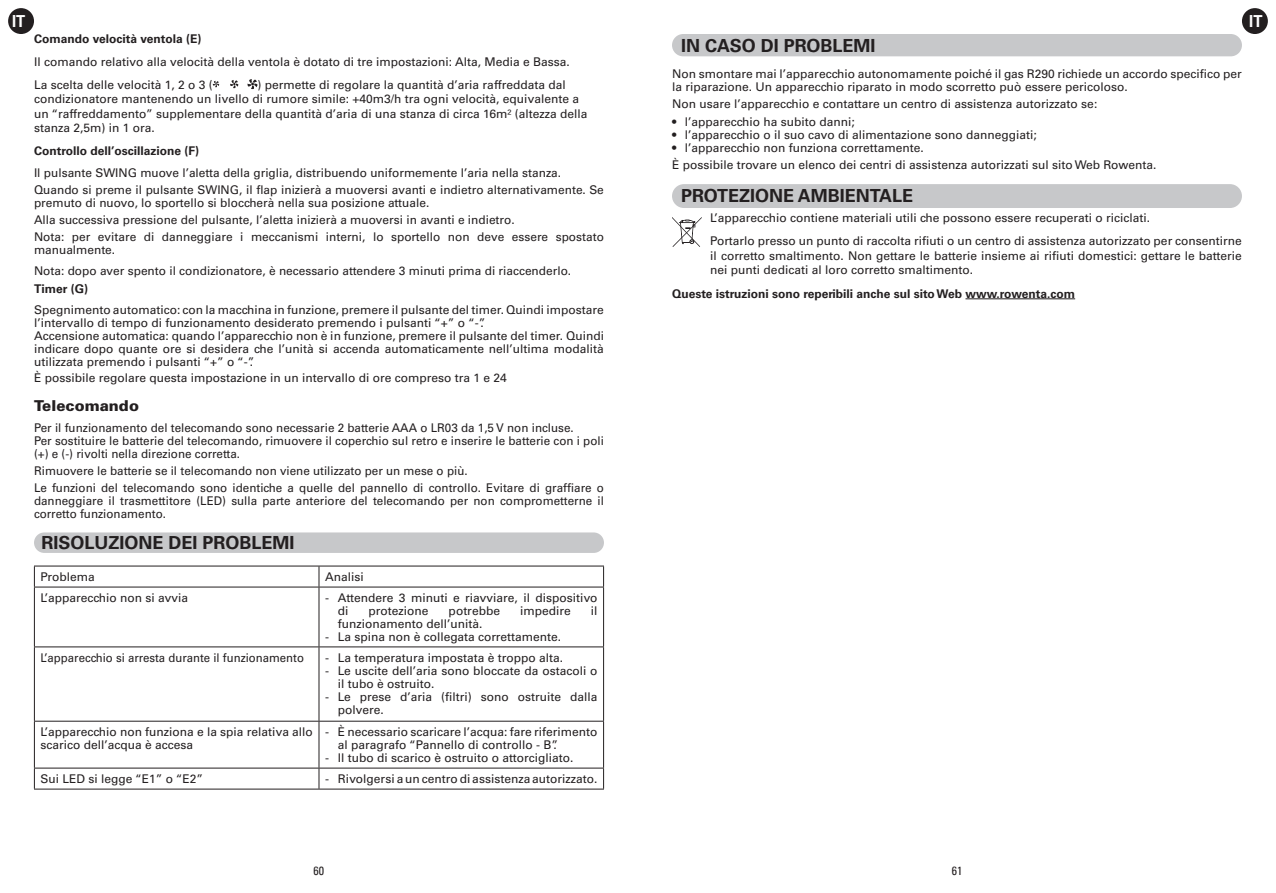
<style>
.page{position:relative;width:1276px;height:893px;background:#fff}
.page>*{position:absolute;margin:0;border:0;box-sizing:border-box;transform-origin:0 0}
.t1{font:700 18px "Univers";color:#231f20}
.t2{font:700 16.5px "Univers";color:#fff;scale:.9 1}
.t3{font:900 15px "Univers";color:#231f20}
.t4{font:12px/12.9px "Univers";color:#231f20}
.t5{font:700 12px "Univers";color:#231f20}
.t6{font:12px "Univers";color:#231f20;scale:.95 1}
.t7{font:condensed 12px "Univers";color:#231f20}
</style>
<div class="page">
<div style="left:1242px;top:8px;width:25px;height:26px;background:#231f20;border-radius:50%"></div>
<div style="left:8px;top:8px;width:26px;height:26px;background:#231f20;border-radius:50%"></div>
<svg style="left:247px;top:79px;width:10px;height:10px"></svg>
<svg style="left:230px;top:80px;width:8px;height:8px"></svg>
<svg style="left:213px;top:81px;width:6px;height:6px"></svg>
<div style="left:34px;top:532px;width:570px;height:21px;background:#c7c8ca;border-radius:10px"></div>
<hr style="left:34px;top:566px;width:285px;height:1px;background:#231f20">
<svg style="left:34px;top:566px;width:1px;height:21px"></svg>
<hr style="left:319px;top:566px;width:285px;height:1px;background:#231f20">
<svg style="left:319px;top:566px;width:1px;height:21px"></svg>
<svg style="left:603px;top:566px;width:1px;height:21px"></svg>
<hr style="left:34px;top:587px;width:285px;height:1px;background:#231f20">
<hr style="left:34px;top:587px;width:1px;height:59px;background:#231f20">
<hr style="left:319px;top:587px;width:285px;height:1px;background:#231f20">
<hr style="left:319px;top:587px;width:1px;height:59px;background:#231f20">
<hr style="left:603px;top:587px;width:1px;height:59px;background:#231f20">
<hr style="left:34px;top:646px;width:285px;height:1px;background:#231f20">
<hr style="left:34px;top:647px;width:1px;height:74px;background:#231f20">
<hr style="left:319px;top:646px;width:285px;height:1px;background:#231f20">
<hr style="left:319px;top:647px;width:1px;height:74px;background:#231f20">
<hr style="left:603px;top:647px;width:1px;height:74px;background:#231f20">
<hr style="left:34px;top:721px;width:285px;height:1px;background:#231f20">
<hr style="left:34px;top:722px;width:1px;height:46px;background:#231f20">
<hr style="left:319px;top:721px;width:285px;height:1px;background:#231f20">
<hr style="left:319px;top:722px;width:1px;height:46px;background:#231f20">
<hr style="left:603px;top:722px;width:1px;height:46px;background:#231f20">
<hr style="left:34px;top:768px;width:285px;height:1px;background:#231f20">
<svg style="left:34px;top:768px;width:1px;height:21px"></svg>
<hr style="left:319px;top:768px;width:285px;height:1px;background:#231f20">
<svg style="left:319px;top:768px;width:1px;height:21px"></svg>
<svg style="left:603px;top:768px;width:1px;height:21px"></svg>
<hr style="left:34px;top:789px;width:285px;height:1px;background:#231f20">
<hr style="left:319px;top:789px;width:285px;height:1px;background:#231f20">
<hr style="left:965px;top:299px;width:110px;height:1px;background:#231f20">
<div style="left:672px;top:34px;width:570px;height:22px;background:#c7c8ca;border-radius:11px"></div>
<div style="left:672px;top:184px;width:570px;height:24px;background:#c7c8ca;border-radius:12px"></div>
<svg style="left:672px;top:217px;width:30px;height:30px"></svg>
<h2 class="t2" style="left:12px;top:11px;width:16px">IT</h2>
<h2 class="t2" style="left:1249px;top:11px;width:16px">IT</h2>
<p class="t5" style="left:34px;top:31px;width:169px">Comando velocità ventola (E)</p>
<p class="t4" style="left:34px;top:50px;width:537px;line-height:23.5px">Il comando relativo alla velocità della ventola è dotato di tre impostazioni: Alta, Media e Bassa.<br>La scelta delle velocità 1, 2 o 3 (</p>
<p class="t4" style="left:34px;top:78px;width:555px;line-height:14.4px;text-indent:223px">) permette di regolare la quantità d’aria raffreddata dal condizionatore mantenendo un livello di rumore simile: +40m3/h tra ogni velocità, equivalente a un “raffreddamento” supplementare della quantità d’aria di una stanza di circa 16m² (altezza della stanza 2,5m) in 1 ora.</p>
<p class="t5" style="left:34px;top:144px;width:167px">Controllo dell’oscillazione (F)</p>
<p class="t4" style="left:34px;top:164px;width:571px;line-height:17.2px">Il pulsante SWING muove l’aletta della griglia, distribuendo uniformemente l’aria nella stanza.<br>Quando si preme il pulsante SWING, il flap inizierà a muoversi avanti e indietro alternativamente. Se</p>
<p class="t4" style="left:34px;top:194px;width:571px;line-height:17.2px">premuto di nuovo, lo sportello si bloccherà nella sua posizione attuale.<br>Alla successiva pressione del pulsante, l’aletta inizierà a muoversi in avanti e indietro.<br>Nota: per evitare di danneggiare i meccanismi interni, lo sportello non deve essere spostato</p>
<p class="t4" style="left:34px;top:240px;width:539px;line-height:20.4px">manualmente.<br>Nota: dopo aver spento il condizionatore, è necessario attendere 3 minuti prima di riaccenderlo.</p>
<p class="t5" style="left:34px;top:282px;width:56px">Timer (G)</p>
<p class="t4" style="left:34px;top:303px;width:571px">Spegnimento automatico: con la macchina in funzione, premere il pulsante del timer. Quindi impostare l’intervallo di tempo di funzionamento desiderato premendo i pulsanti “+” o “-”.<br>Accensione automatica: quando l’apparecchio non è in funzione, premere il pulsante del timer. Quindi indicare dopo quante ore si desidera che l’unità si accenda automaticamente nell’ultima modalità utilizzata premendo i pulsanti “+” o “-”.</p>
<p class="t4" style="left:34px;top:371px;width:474px">È possibile regolare questa impostazione in un intervallo di ore compreso tra 1 e 24</p>
<p class="t3" style="left:34px;top:396px;width:106px">Telecomando</p>
<p class="t4" style="left:34px;top:421px;width:571px">Per il funzionamento del telecomando sono necessarie 2 batterie AAA o LR03 da 1,5 V non incluse.<br>Per sostituire le batterie del telecomando, rimuovere il coperchio sul retro e inserire le batterie con i poli (+) e (-) rivolti nella direzione corretta.</p>
<p class="t4" style="left:34px;top:462px;width:571px;line-height:17.2px">Rimuovere le batterie se il telecomando non viene utilizzato per un mese o più.<br>Le funzioni del telecomando sono identiche a quelle del pannello di controllo. Evitare di graffiare o</p>
<p class="t4" style="left:34px;top:495px;width:571px">danneggiare il trasmettitore (LED) sulla parte anteriore del telecomando per non comprometterne il corretto funzionamento.</p>
<h1 class="t1" style="left:42px;top:533px;width:254px">RISOLUZIONE DEI PROBLEMI</h1>
<p class="t4" style="left:40px;top:570px;width:56px">Problema</p>
<p class="t4" style="left:325px;top:570px;width:40px">Analisi</p>
<p class="t4" style="left:40px;top:591px;width:149px">L’apparecchio non si avvia</p>
<p class="t4" style="left:338px;top:591px;width:261px;text-indent:-13px">- Attendere 3 minuti e riavviare, il dispositivo di</p>
<p class="t4" style="left:368px;top:604px;width:61px">protezione</p>
<p class="t4" style="left:449px;top:604px;width:53px">potrebbe</p>
<p class="t4" style="left:520px;top:604px;width:52px">impedire</p>
<p class="t4" style="left:591px;top:604px;width:8px">il</p>
<p class="t4" style="left:338px;top:617px;width:146px">funzionamento dell’unità.</p>
<p class="t4" style="left:325px;top:630px;width:237px">- La spina non è collegata correttamente.</p>
<p class="t6" style="left:40px;top:650px;width:279px">L’apparecchio si arresta durante il funzionamento</p>
<p class="t4" style="left:325px;top:651px;width:240px">- La temperatura impostata è troppo alta.</p>
<p class="t4" style="left:338px;top:664px;width:261px;text-indent:-13px">- Le uscite dell’aria sono bloccate da ostacoli o il tubo è ostruito.</p>
<p class="t4" style="left:338px;top:690px;width:261px;text-indent:-13px">- Le prese d’aria (filtri) sono ostruite dalla polvere.</p>
<p class="t4" style="left:40px;top:725px;width:274px">L’apparecchio non funziona e la spia relativa allo scarico dell’acqua è accesa</p>
<p class="t4" style="left:338px;top:725px;width:261px;text-indent:-13px">- È necessario scaricare l’acqua: fare riferimento al paragrafo “Pannello di controllo - B”.</p>
<p class="t4" style="left:325px;top:751px;width:250px">- Il tubo di scarico è ostruito o attorcigliato.</p>
<p class="t4" style="left:40px;top:772px;width:164px">Sui LED si legge “E1” o “E2”</p>
<p class="t4" style="left:325px;top:772px;width:274px">- Rivolgersi a un centro di assistenza autorizzato.</p>
<h1 class="t1" style="left:681px;top:35px;width:196px">IN CASO DI PROBLEMI</h1>
<p class="t4" style="left:672px;top:67px;width:571px">Non smontare mai l’apparecchio autonomamente poiché il gas R290 richiede un accordo specifico per la riparazione. Un apparecchio riparato in modo scorretto può essere pericoloso.</p>
<p class="t4" style="left:672px;top:98px;width:427px">Non usare l’apparecchio e contattare un centro di assistenza autorizzato se:</p>
<p class="t4" style="left:672px;top:115px;width:184px">• l’apparecchio ha subito danni;</p>
<p class="t4" style="left:672px;top:128px;width:366px">• l’apparecchio o il suo cavo di alimentazione sono danneggiati;</p>
<p class="t4" style="left:672px;top:139px;width:486px;line-height:17.2px">• l’apparecchio non funziona correttamente.<br>È possibile trovare un elenco dei centri di assistenza autorizzati sul sito Web Rowenta.</p>
<h1 class="t1" style="left:681px;top:185px;width:233px">PROTEZIONE AMBIENTALE</h1>
<p class="t4" style="left:710px;top:207px;width:533px;line-height:23px">L’apparecchio contiene materiali utili che possono essere recuperati o riciclati.<br>Portarlo presso un punto di raccolta rifiuti o un centro di assistenza autorizzato per consentirne</p>
<p class="t4" style="left:710px;top:248px;width:533px;line-height:14.4px">il corretto smaltimento. Non gettare le batterie insieme ai rifiuti domestici: gettare le batterie nei punti dedicati al loro corretto smaltimento.</p>
<p class="t5" style="left:672px;top:286px;width:405px">Queste istruzioni sono reperibili anche sul sito Web www.rowenta.com</p>
<p class="t7" style="left:314px;top:863px;width:12px">60</p>
<p class="t7" style="left:951px;top:863px;width:12px">61</p>
</div>
